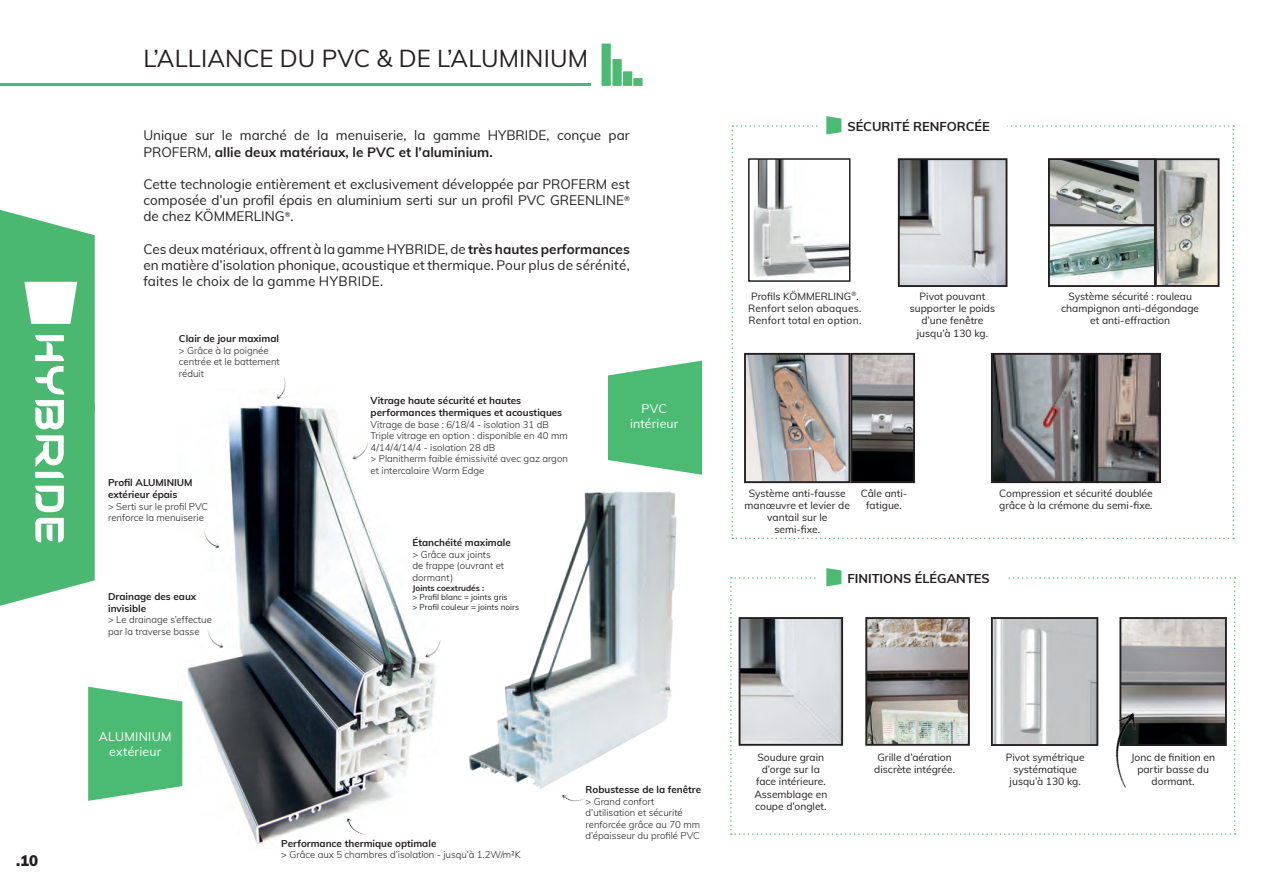
<style>
.page{position:relative;width:1263px;height:893px;background:#fff}
.page>*{position:absolute;margin:0;border:0;box-sizing:border-box;transform-origin:0 0}
.t1{font:24px "Muli";letter-spacing:.005em;color:#231f20}
.t2{font:900 15px "Muli";color:#231f20}
.t3{font:13.5px/16.2px "Muli";color:#231f20;text-align:justify}
.t4{font:700 12.9px "Muli";color:#231f20}
.t5{font:12.3px/14.9px "Muli";letter-spacing:.015em;color:#fff;text-align:center}
.t6{font:10.2px/12.3px "Muli";color:#231f20;text-align:center}
.t7{font:10.2px/12.3px "Muli";letter-spacing:.02em;color:#231f20}
.t8{font:700 9.9px/11.9px "Muli";color:#231f20}
.t9{font:300 9.6px/11.6px "Muli";color:#231f20}
.t10{font:8.25px/9.9px "Muli";color:#231f20}
.t11{font:700 8.25px "Muli";color:#231f20}
.s1{font-weight:700}
</style>
<div class="page">
<div style="left:633px;top:78px;width:9px;height:8px;background:#4bba72"></div>
<div style="left:623px;top:71px;width:9px;height:15px;background:#4bba72"></div>
<div style="left:612px;top:59px;width:10px;height:27px;background:#4bba72"></div>
<div style="left:601px;top:44px;width:10px;height:42px;background:#4bba72"></div>
<img style="left:182px;top:405px;width:254px;height:442px">
<img style="left:277px;top:377px;width:9px;height:22px">
<svg style="left:608px;top:361px;width:94px;height:114px;background:#58bf7c"></svg>
<svg style="left:88px;top:687px;width:94px;height:114px;background:#62c284"></svg>
<hr style="left:0;top:83px;width:590px;height:3px;background:#4bba72">
<svg style="left:731px;top:116px;width:503px;height:423px"></svg>
<svg style="left:730px;top:568px;width:505px;height:267px"></svg>
<img style="left:868px;top:620px;width:99px;height:123px">
<div style="left:865px;top:617px;width:105px;height:129px;border:2px solid #231f20"></div>
<svg style="left:0;top:210px;width:95px;height:396px"></svg>
<img style="left:200px;top:526px;width:28px;height:24px">
<img style="left:204px;top:626px;width:28px;height:24px">
<img style="left:343px;top:437px;width:28px;height:25px">
<img style="left:343px;top:811px;width:24px;height:26px">
<img style="left:994px;top:620px;width:101px;height:123px">
<div style="left:991px;top:617px;width:107px;height:129px;border:2px solid #231f20"></div>
<img style="left:1122px;top:620px;width:102px;height:123px">
<div style="left:1119px;top:617px;width:108px;height:129px;border:2px solid #231f20"></div>
<img style="left:901px;top:161px;width:103px;height:123px">
<div style="left:898px;top:158px;width:109px;height:129px;border:2px solid #231f20"></div>
<img style="left:742px;top:620px;width:98px;height:123px">
<div style="left:739px;top:617px;width:104px;height:129px;border:2px solid #231f20"></div>
<img style="left:752px;top:161px;width:95px;height:116px">
<div style="left:748px;top:158px;width:102px;height:124px;border:2px solid #231f20"></div>
<img style="left:747px;top:356px;width:100px;height:124px">
<div style="left:744px;top:353px;width:106px;height:130px;border:2px solid #231f20"></div>
<img style="left:853px;top:356px;width:59px;height:124px">
<div style="left:850px;top:353px;width:65px;height:130px;border:2px solid #231f20"></div>
<img style="left:994px;top:356px;width:164px;height:124px">
<div style="left:991px;top:353px;width:106px;height:130px;border:2px solid #231f20"></div>
<img style="left:1051px;top:161px;width:165px;height:123px">
<div style="left:1048px;top:158px;width:108px;height:68px;border:2px solid #231f20"></div>
<div style="left:1048px;top:224px;width:108px;height:63px;border:2px solid #231f20"></div>
<div style="left:1155px;top:158px;width:64px;height:129px;border:2px solid #231f20"></div>
<div style="left:1096px;top:353px;width:65px;height:130px;border:2px solid #231f20"></div>
<img style="left:1072px;top:683px;width:124px;height:124px">
<img style="left:468px;top:458px;width:216px;height:325px">
<img style="left:416px;top:635px;width:25px;height:25px">
<svg style="left:532px;top:706px;width:152px;height:83px"></svg>
<img style="left:554px;top:776px;width:35px;height:26px">
<h2 class="t2" style="left:16px;top:849px;width:24px">.10</h2>
<h1 class="t1" style="left:143px;top:41px;width:446px">L’ALLIANCE DU PVC &amp; DE L’ALUMINIUM</h1>
<h3 class="t3" style="left:143px;top:127px;width:488px">Unique sur le marché de la menuiserie, la gamme HYBRIDE, conçue par<br>PROFERM, <span class="s1">allie deux matériaux, le PVC et l’aluminium.</span></h3>
<h3 class="t3" style="left:143px;top:175px;width:488px">Cette technologie entièrement et exclusivement développée par PROFERM est composée d’un profil épais en aluminium serti sur un profil PVC GREENLINE<sup>® </sup>de chez KÖMMERLING<sup>®</sup>.</h3>
<h3 class="t3" style="left:143px;top:240px;width:488px">Ces deux matériaux, offrent à la gamme HYBRIDE, de <span class="s1">très hautes performances </span>en matière d’isolation phonique, acoustique et thermique. Pour plus de sérénité, faites le choix de la gamme HYBRIDE.</h3>
<p class="t8" style="left:179px;top:332px;width:102px">Clair de jour maximal</p>
<p class="t9" style="left:179px;top:344px;width:102px">&gt; Grâce à la poignée centrée et le battement réduit</p>
<p class="t8" style="left:108px;top:476px;width:86px">Profil ALUMINIUM extérieur épais</p>
<p class="t9" style="left:108px;top:500px;width:102px">&gt; Serti sur le profil PVC renforce la menuiserie</p>
<p class="t8" style="left:108px;top:590px;width:90px">Drainage des eaux invisible</p>
<p class="t9" style="left:108px;top:613px;width:105px">&gt; Le drainage s’effectue par la traverse basse</p>
<p class="t8" style="left:371px;top:394px;width:193px">Vitrage haute sécurité et hautes performances thermiques et acoustiques</p>
<p class="t9" style="left:371px;top:418px;width:199px">Vitrage de base : 6/18/4 - isolation 31 dB Triple vitrage en option : disponible en 40 mm 4/14/4/14/4 - isolation 28 dB<br>&gt; Planitherm faible émissivité avec gaz argon et intercalaire Warm Edge</p>
<p class="t8" style="left:412px;top:536px;width:100px">Étanchéité maximale</p>
<p class="t9" style="left:412px;top:548px;width:93px">&gt; Grâce aux joints de frappe (ouvrant et dormant)</p>
<p class="t11" style="left:412px;top:582px;width:73px">Joints coextrudés :</p>
<p class="t10" style="left:412px;top:592px;width:108px">&gt; Profil blanc = joints gris<br>&gt; Profil couleur = joints noirs</p>
<p class="t5" style="left:630px;top:401px;width:50px">PVC intérieur</p>
<p class="t5" style="left:99px;top:729px;width:74px">ALUMINIUM extérieur</p>
<p class="t8" style="left:281px;top:836px;width:157px">Performance thermique optimale</p>
<p class="t9" style="left:281px;top:848px;width:241px">&gt; Grâce aux 5 chambres d’isolation - jusqu’à 1.2W/m²K</p>
<p class="t8" style="left:585px;top:783px;width:117px">Robustesse de la fenêtre</p>
<p class="t9" style="left:585px;top:795px;width:116px">&gt; Grand confort d’utilisation et sécurité renforcée grâce au 70 mm d’épaisseur du profilé PVC</p>
<h3 class="t4" style="left:847px;top:117px;width:144px">SÉCURITÉ RENFORCÉE</h3>
<p class="t7" style="left:748px;top:289px;width:115px">Profils KÖMMERLING<sup>®</sup>.<br>Renfort selon abaques.<br>Renfort total en option.</p>
<p class="t6" style="left:910px;top:289px;width:87px">Pivot pouvant supporter le poids d’une fenêtre jusqu’à 130 kg.</p>
<p class="t6" style="left:1061px;top:289px;width:140px">Système sécurité : rouleau champignon anti-dégondage et anti-effraction</p>
<p class="t6" style="left:745px;top:486px;width:107px">Système anti-fausse manœuvre et levier de vantail sur le semi-fixe.</p>
<p class="t6" style="left:861px;top:487px;width:48px">Câle anti&shy;fatigue.</p>
<p class="t6" style="left:999px;top:486px;width:155px;text-align:left">Compression et sécurité doublée grâce à la crémone du semi-fixe.</p>
<h3 class="t4" style="left:847px;top:569px;width:144px">FINITIONS ÉLÉGANTES</h3>
<p class="t6" style="left:754px;top:750px;width:75px">Soudure grain d’orge sur la face intérieure.<br>Assemblage en coupe d’onglet.</p>
<p class="t6" style="left:874px;top:750px;width:82px">Grille d’aération discrète intégrée.</p>
<p class="t6" style="left:1006px;top:750px;width:81px">Pivot symétrique systématique jusqu’à 130 kg.</p>
<p class="t6" style="left:1131px;top:750px;width:85px">Jonc de finition en partir basse du dormant.</p>
</div>
